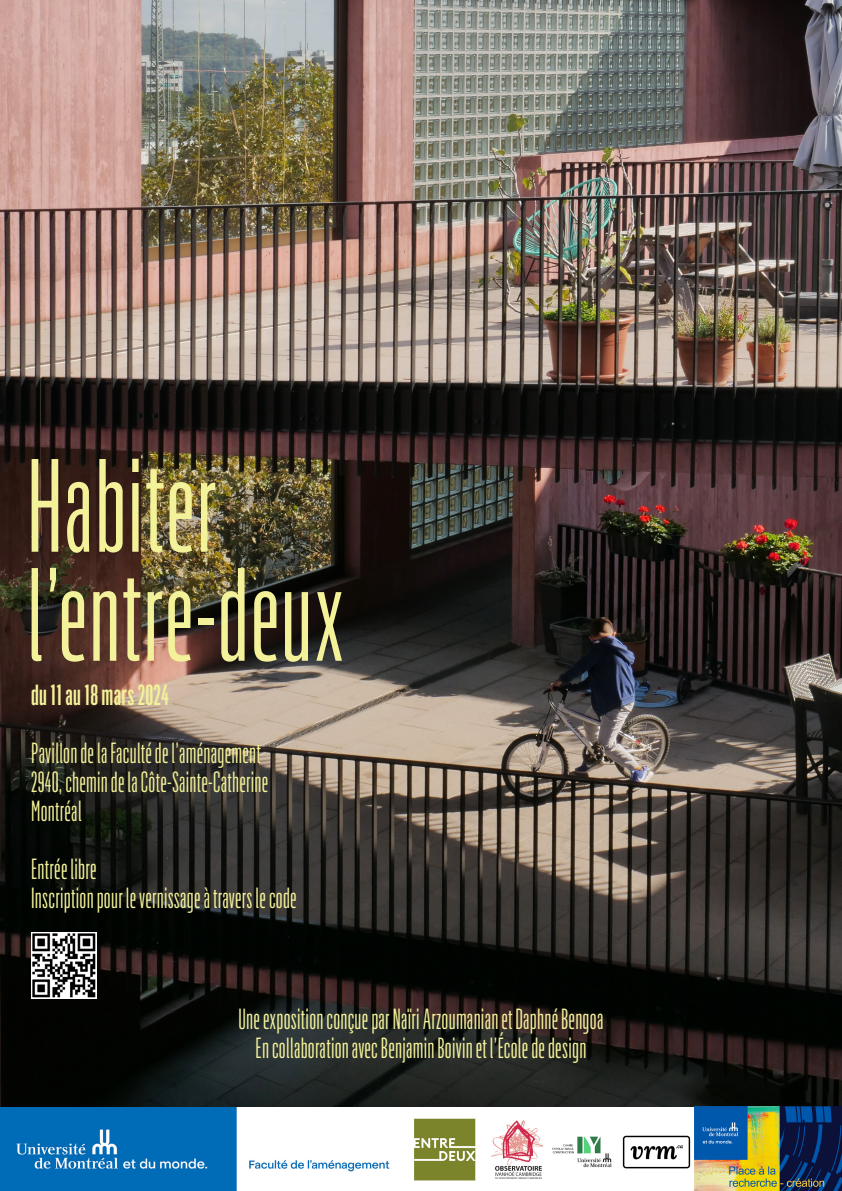
<style>
.page{position:relative;width:842px;height:1191px;background:#fff}
.page>*{position:absolute;margin:0;border:0;box-sizing:border-box;transform-origin:0 0}
.t1{font:130px "Flama Ultracondensed";letter-spacing:.01em;color:#f3f199}
.t2{font:28.6px "Flama Ultracondensed";letter-spacing:.01em;color:#f3f199}
.t3{font:500 28.6px "Flama Ultracondensed";letter-spacing:.01em;color:#f3f199}
</style>
<div class="page">
<img style="left:0;top:0;width:842px;height:1107px">
<img style="left:31px;top:933px;width:66px;height:65px">
<img style="left:492px;top:1120px;width:51px;height:58px">
<img style="left:0;top:1107px;width:390px;height:84px">
<img style="left:694px;top:1106px;width:148px;height:85px">
<img style="left:552px;top:1136px;width:60px;height:32px">
<img style="left:414px;top:1118px;width:62px;height:63px">
<img style="left:622px;top:1125px;width:78px;height:53px">
<p class="t1" style="left:27px;top:427px;width:191px">Habiter</p>
<p class="t1" style="left:27px;top:536px;width:319px">l’entre-deux</p>
<p class="t3" style="left:31px;top:677px;width:139px">du 11 au 18 mars 2024</p>
<p class="t2" style="left:31px;top:735px;width:231px">Pavillon de la Faculté de l’aménagement</p>
<p class="t2" style="left:31px;top:764px;width:239px">2940, chemin de la Côte-Sainte-Catherine</p>
<p class="t2" style="left:31px;top:793px;width:52px">Montréal</p>
<p class="t2" style="left:31px;top:851px;width:67px">Entrée libre</p>
<p class="t2" style="left:31px;top:880px;width:267px">Inscription pour le vernissage à travers le code</p>
<p class="t2" style="left:239px;top:1001px;width:366px">Une exposition conçue par Naïri Arzoumanian et Daphné Bengoa</p>
<p class="t2" style="left:256px;top:1030px;width:332px">En collaboration avec Benjamin Boivin et l’École de design</p>
</div>
